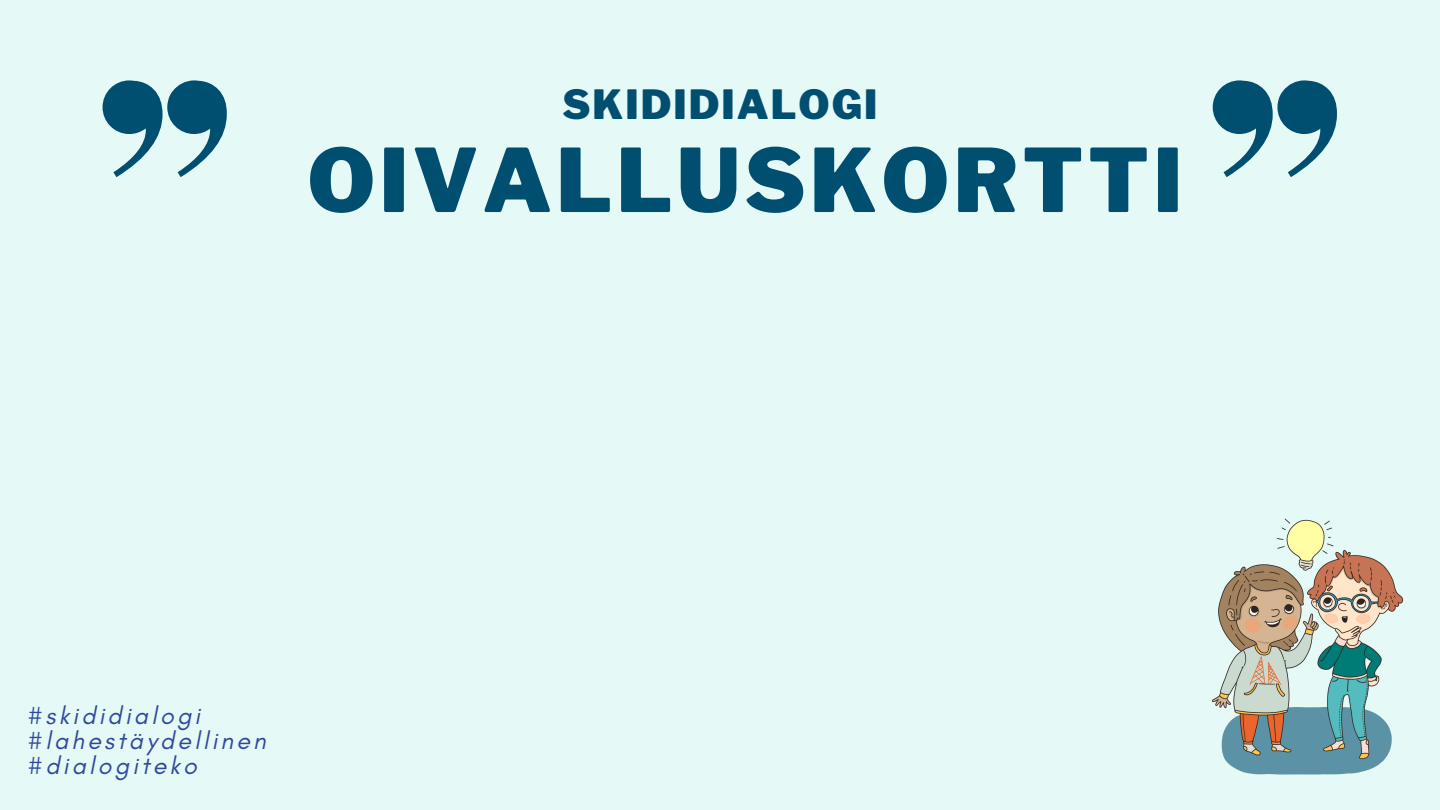
<style>
.page{position:relative;width:1440px;height:810px;background:#e5f9f6}
.page>*{position:absolute;margin:0;border:0;box-sizing:border-box;transform-origin:0 0}
.t1{font:900 87px "Libre Franklin";letter-spacing:.05em;color:#004f71}
.t2{font:900 40px "Libre Franklin";letter-spacing:.05em;color:#004f71}
.t3{font:italic 25px "Glacial Indifference";letter-spacing:.125em;color:#2f499d}
</style>
<div class="page">
<img style="left:1211px;top:518px;width:193px;height:257px">
<svg style="left:103px;top:80px;width:124px;height:97px"></svg>
<svg style="left:1213px;top:80px;width:124px;height:97px"></svg>
<p class="t2" style="left:563px;top:80px;width:316px">SKIDIDIALOGI</p>
<p class="t1" style="left:307px;top:128px;width:876px">OIVALLUSKORTTI</p>
<p class="t3" style="left:28px;top:700px;width:174px">#skididialogi</p>
<p class="t3" style="left:28px;top:725px;width:239px">#lahestäydellinen</p>
<p class="t3" style="left:28px;top:750px;width:170px">#dialogiteko</p>
</div>
